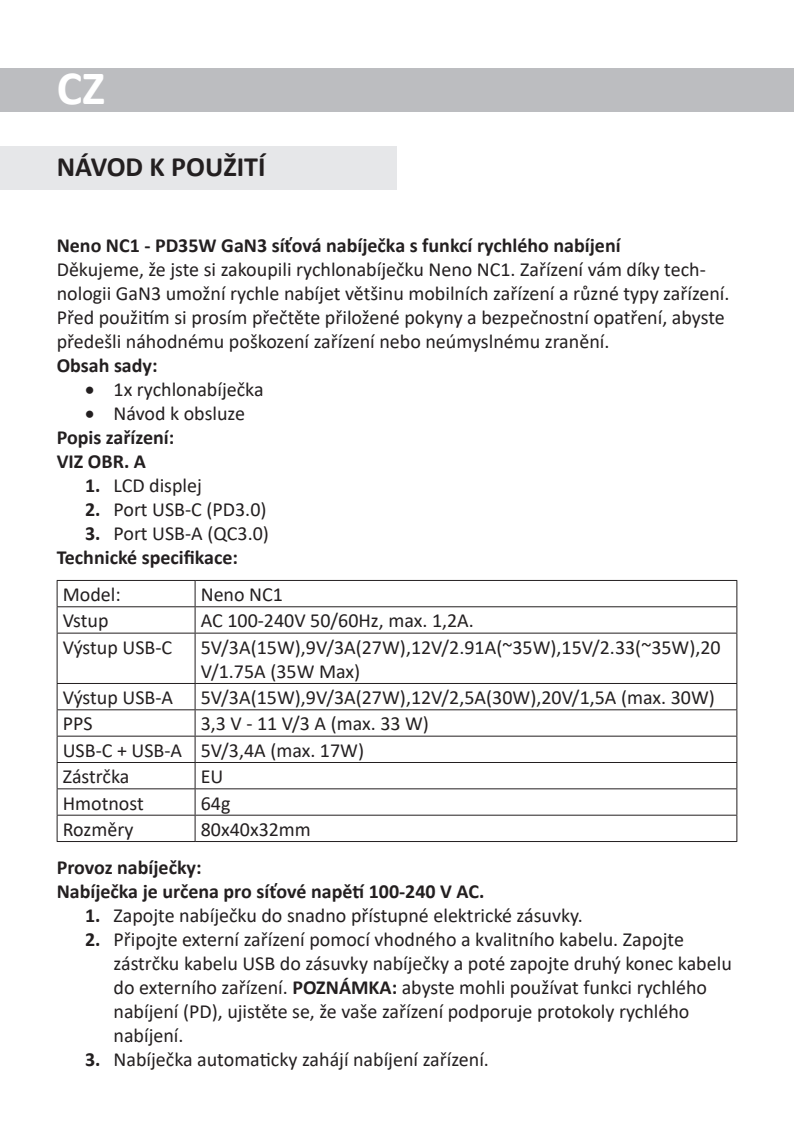
<style>
.page{position:relative;width:794px;height:1134px;background:#fff}
.page>*{position:absolute;margin:0;border:0;box-sizing:border-box;transform-origin:0 0}
.t1{font:700 48px "Calibri";color:#fff}
.JĘZYK_do_spisu_treści{font:700 28px "Calibri";color:#231f20}
.No_Spacing{font:20px/24px "Calibri";color:#231f20}
.No_Spacing-2{font:700 20px "Calibri";color:#231f20}
.s1{font-weight:700}
</style>
<div class="page">
<div style="left:0;top:146px;width:397px;height:44px;background:#e6e7e9"></div>
<div style="left:0;top:68px;width:794px;height:43px;background:#bcbdc0"></div>
<hr style="left:57px;top:580px;width:138px;height:1px;background:#231f20">
<hr style="left:56px;top:581px;width:2px;height:25px;background:#231f20">
<hr style="left:195px;top:580px;width:542px;height:1px;background:#231f20">
<hr style="left:194px;top:581px;width:2px;height:25px;background:#231f20">
<hr style="left:57px;top:606px;width:138px;height:1px;background:#231f20">
<hr style="left:56px;top:607px;width:2px;height:26px;background:#231f20">
<hr style="left:195px;top:606px;width:542px;height:1px;background:#231f20">
<hr style="left:194px;top:607px;width:2px;height:26px;background:#231f20">
<svg style="left:736px;top:581px;width:1px;height:51px"></svg>
<hr style="left:57px;top:632px;width:138px;height:2px;background:#231f20">
<hr style="left:56px;top:633px;width:2px;height:50px;background:#231f20">
<hr style="left:195px;top:632px;width:542px;height:2px;background:#231f20">
<hr style="left:194px;top:633px;width:2px;height:50px;background:#231f20">
<hr style="left:736px;top:633px;width:1px;height:50px;background:#231f20">
<hr style="left:57px;top:683px;width:138px;height:1px;background:#231f20">
<hr style="left:56px;top:684px;width:2px;height:25px;background:#231f20">
<hr style="left:195px;top:683px;width:542px;height:1px;background:#231f20">
<hr style="left:194px;top:684px;width:2px;height:25px;background:#231f20">
<hr style="left:57px;top:709px;width:138px;height:1px;background:#231f20">
<hr style="left:56px;top:710px;width:2px;height:26px;background:#231f20">
<hr style="left:195px;top:709px;width:542px;height:1px;background:#231f20">
<hr style="left:194px;top:710px;width:2px;height:26px;background:#231f20">
<hr style="left:57px;top:735px;width:138px;height:2px;background:#231f20">
<hr style="left:56px;top:736px;width:2px;height:26px;background:#231f20">
<hr style="left:195px;top:735px;width:542px;height:2px;background:#231f20">
<hr style="left:194px;top:736px;width:2px;height:26px;background:#231f20">
<hr style="left:57px;top:762px;width:138px;height:1px;background:#231f20">
<hr style="left:56px;top:763px;width:2px;height:25px;background:#231f20">
<hr style="left:195px;top:762px;width:542px;height:1px;background:#231f20">
<hr style="left:194px;top:763px;width:2px;height:25px;background:#231f20">
<hr style="left:57px;top:788px;width:138px;height:1px;background:#231f20">
<hr style="left:56px;top:789px;width:2px;height:26px;background:#231f20">
<hr style="left:195px;top:788px;width:542px;height:1px;background:#231f20">
<hr style="left:194px;top:789px;width:2px;height:26px;background:#231f20">
<hr style="left:57px;top:814px;width:138px;height:2px;background:#231f20">
<hr style="left:56px;top:815px;width:2px;height:26px;background:#231f20">
<hr style="left:195px;top:814px;width:542px;height:2px;background:#231f20">
<hr style="left:194px;top:815px;width:2px;height:26px;background:#231f20">
<svg style="left:736px;top:684px;width:1px;height:157px"></svg>
<hr style="left:57px;top:841px;width:138px;height:1px;background:#231f20">
<hr style="left:195px;top:841px;width:542px;height:1px;background:#231f20">
<p class="t1" style="left:57px;top:54px;width:50px">CZ</p>
<p class="JĘZYK_do_spisu_treści" style="left:57px;top:147px;width:210px">NÁVOD K POUŽITÍ</p>
<p class="No_Spacing-2" style="left:57px;top:231px;width:565px">Neno NC1 - PD35W GaN3 síťová nabíječka s funkcí rychlého nabíjení</p>
<p class="No_Spacing" style="left:57px;top:257px;width:674px">Děkujeme, že jste si zakoupili rychlonabíječku Neno NC1. Zařízení vám díky tech&shy;nologii GaN3 umožní rychle nabíjet většinu mobilních zařízení a různé typy zařízení.<br>Před použitím si prosím přečtěte přiložené pokyny a bezpečnostní opatření, abyste předešli náhodnému poškození zařízení nebo neúmyslnému zranění.</p>
<p class="No_Spacing-2" style="left:57px;top:351px;width:102px">Obsah sady:</p>
<p class="No_Spacing" style="left:85px;top:377px;width:180px">• 1x rychlonabíječka</p>
<p class="No_Spacing" style="left:85px;top:401px;width:161px">• Návod k obsluze</p>
<p class="No_Spacing-2" style="left:57px;top:423px;width:119px">Popis zařízení:</p>
<p class="No_Spacing-2" style="left:57px;top:447px;width:91px">VIZ OBR. A</p>
<p class="No_Spacing" style="left:85px;top:473px;width:118px"><span class="s1">1.</span> LCD displej</p>
<p class="No_Spacing" style="left:85px;top:497px;width:183px"><span class="s1">2.</span> Port USB-C (PD3.0)</p>
<p class="No_Spacing" style="left:85px;top:521px;width:185px"><span class="s1">3.</span> Port USB-A (QC3.0)</p>
<p class="No_Spacing-2" style="left:57px;top:543px;width:183px">Technické specifikace:</p>
<p class="No_Spacing" style="left:63px;top:582px;width:60px">Model:</p>
<p class="No_Spacing" style="left:201px;top:582px;width:84px">Neno NC1</p>
<p class="No_Spacing" style="left:63px;top:608px;width:47px">Vstup</p>
<p class="No_Spacing" style="left:201px;top:608px;width:275px">AC 100-240V 50/60Hz, max. 1,2A.</p>
<p class="No_Spacing" style="left:63px;top:635px;width:111px">Výstup USB-C</p>
<p class="No_Spacing" style="left:201px;top:635px;width:521px">5V/3A(15W),9V/3A(27W),12V/2.91A(~35W),15V/2.33(~35W),20<br>V/1.75A (35W Max)</p>
<p class="No_Spacing" style="left:63px;top:685px;width:112px">Výstup USB-A</p>
<p class="No_Spacing" style="left:201px;top:685px;width:515px">5V/3A(15W),9V/3A(27W),12V/2,5A(30W),20V/1,5A (max. 30W)</p>
<p class="No_Spacing" style="left:63px;top:711px;width:31px">PPS</p>
<p class="No_Spacing" style="left:201px;top:711px;width:230px">3,3 V - 11 V/3 A (max. 33 W)</p>
<p class="No_Spacing" style="left:63px;top:738px;width:121px">USB-C + USB-A</p>
<p class="No_Spacing" style="left:201px;top:738px;width:165px">5V/3,4A (max. 17W)</p>
<p class="No_Spacing" style="left:63px;top:764px;width:68px">Zástrčka</p>
<p class="No_Spacing" style="left:201px;top:764px;width:24px">EU</p>
<p class="No_Spacing" style="left:63px;top:790px;width:83px">Hmotnost</p>
<p class="No_Spacing" style="left:201px;top:790px;width:31px">64g</p>
<p class="No_Spacing" style="left:63px;top:817px;width:72px">Rozměry</p>
<p class="No_Spacing" style="left:201px;top:817px;width:112px">80x40x32mm</p>
<p class="No_Spacing-2" style="left:57px;top:853px;width:146px">Provoz nabíječky:</p>
<p class="No_Spacing-2" style="left:57px;top:877px;width:429px">Nabíječka je určena pro síťové napětí 100-240 V AC.</p>
<p class="No_Spacing" style="left:85px;top:903px;width:499px"><span class="s1">1.</span> Zapojte nabíječku do snadno přístupné elektrické zásuvky.</p>
<p class="No_Spacing" style="left:113px;top:927px;width:620px;text-indent:-28px"><span class="s1">2.</span> Připojte externí zařízení pomocí vhodného a kvalitního kabelu. Zapojte zástrčku kabelu USB do zásuvky nabíječky a poté zapojte druhý konec kabelu do externího zařízení. <span class="s1">POZNÁMKA:</span> abyste mohli používat funkci rychlého nabíjení (PD), ujistěte se, že vaše zařízení podporuje protokoly rychlého nabíjení.</p>
<p class="No_Spacing" style="left:85px;top:1047px;width:405px"><span class="s1">3.</span> Nabíječka automaticky zahájí nabíjení zařízení.</p>
</div>
